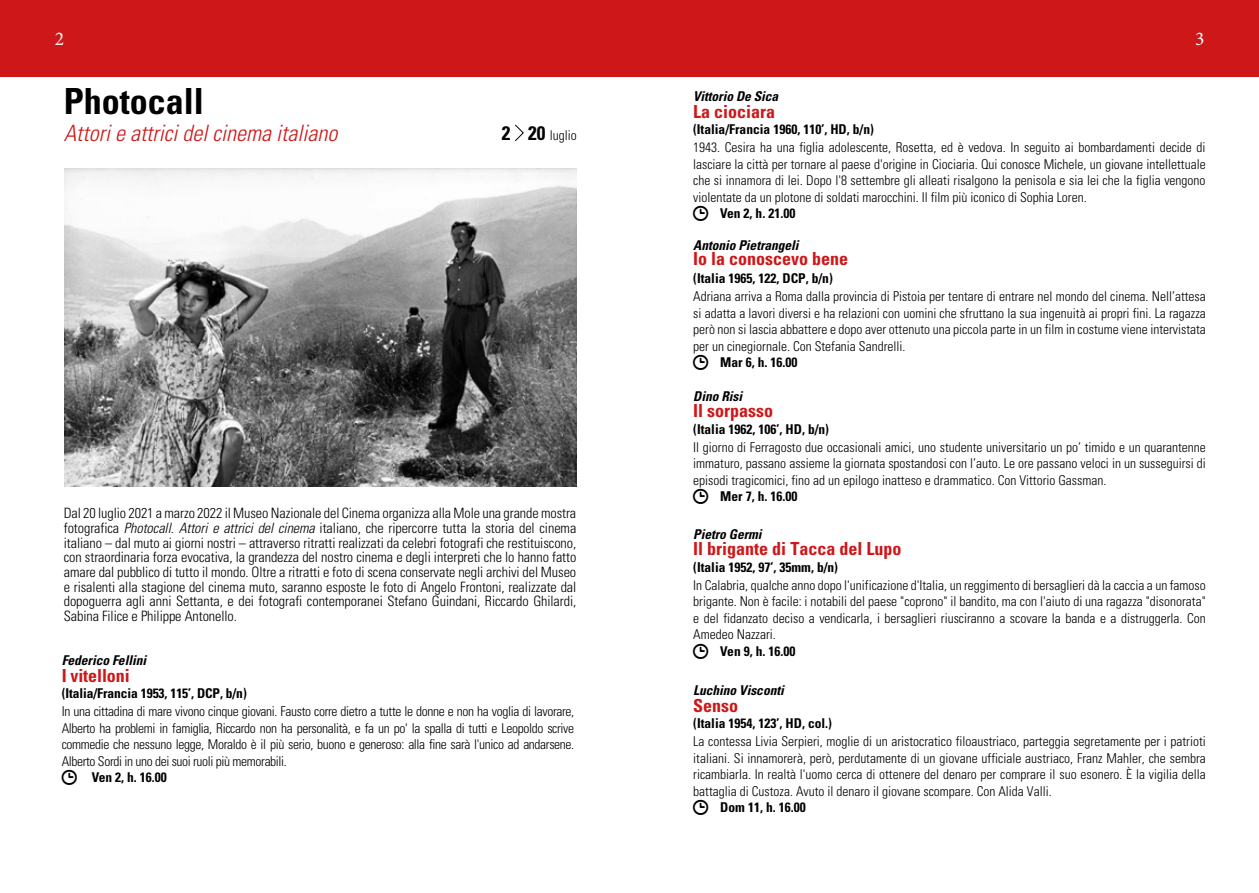
<style>
.page{position:relative;width:1259px;height:893px;background:#fff}
.page>*{position:absolute;margin:0;border:0;box-sizing:border-box;transform-origin:0 0}
.t1{font:700 condensed 36px "Univers";color:#000}
.t2{font:italic 300 condensed 22.5px "Univers";color:#cd1719}
.t3{font:19.5px "Minion Pro";color:#fff}
.t4{font:700 condensed 18px "Univers";color:#cd1719}
.t5{font:300 condensed 14.25px/14.7px "Univers";letter-spacing:-.005em;color:#000;text-align:justify}
.t6{font:300 condensed 13.5px/16.5px "Univers";color:#000;text-align:justify}
.t7{font:700 condensed 13.5px "Univers";color:#000}
.t8{font:italic 700 condensed 13.5px "Univers";letter-spacing:-.005em;color:#000}
.s1{font-weight:700;font-size:19.5px}
.s2{font-style:italic}
</style>
<div class="page">
<div style="left:0;top:0;width:1259px;height:77px;background:#cd1719"></div>
<svg style="left:515px;top:124px;width:9px;height:17px"></svg>
<img style="left:64px;top:168px;width:512px;height:319px">
<h3 class="t3" style="left:55px;top:26px;width:11px">2</h3>
<h3 class="t3" style="left:1195px;top:26px;width:11px">3</h3>
<h1 class="t1" style="left:64px;top:79px;width:142px">Photocall</h1>
<h2 class="t2" style="left:64px;top:120px;width:275px">Attori e attrici del cinema italiano</h2>
<p class="t6" style="left:502px;top:127px;width:76px"><span class="s1">2 20</span> luglio</p>
<p class="t5" style="left:64px;top:506px;width:514px">Dal 20 luglio 2021 a marzo 2022 il Museo Nazionale del Cinema organizza alla Mole una grande mostra fotografica <span class="s2">Photocall. Attori e attrici del cinema</span> italiano, che ripercorre tutta la storia del cinema italiano – dal muto ai giorni nostri – attraverso ritratti realizzati da celebri fotografi che restituiscono, con straordinaria forza evocativa, la grandezza del nostro cinema e degli interpreti che lo hanno fatto amare dal pubblico di tutto il mondo. Oltre a ritratti e foto di scena conservate negli archivi del Museo e risalenti alla stagione del cinema muto, saranno esposte le foto di Angelo Frontoni, realizzate dal dopoguerra agli anni Settanta, e dei fotografi contemporanei Stefano Guindani, Riccardo Ghilardi, Sabina Filice e Philippe Antonello.</p>
<p class="t8" style="left:62px;top:652px;width:86px">Federico Fellini</p>
<h3 class="t4" style="left:62px;top:664px;width:70px">I vitelloni</h3>
<p class="t7" style="left:62px;top:685px;width:187px">(Italia/Francia 1953, 115’, DCP, b/n)</p>
<p class="t6" style="left:62px;top:703px;width:514px">In una cittadina di mare vivono cinque giovani. Fausto corre dietro a tutte le donne e non ha voglia di lavorare, Alberto ha problemi in famiglia, Riccardo non ha personalità, e fa un po' la spalla di tutti e Leopoldo scrive commedie che nessuno legge, Moraldo è il più serio, buono e generoso: alla fine sarà l'unico ad andarsene.<br>Alberto Sordi in uno dei suoi ruoli più memorabili.</p>
<p class="t7" style="left:92px;top:769px;width:77px">Ven 2, h. 16.00</p>
<p class="t8" style="left:693px;top:88px;width:87px">Vittorio De Sica</p>
<h3 class="t4" style="left:693px;top:100px;width:83px">La ciociara</h3>
<p class="t7" style="left:693px;top:121px;width:182px">(Italia/Francia 1960, 110’, HD, b/n)</p>
<p class="t6" style="left:693px;top:139px;width:514px">1943. Cesira ha una figlia adolescente, Rosetta, ed è vedova. In seguito ai bombardamenti decide di lasciare la città per tornare al paese d'origine in Ciociaria. Qui conosce Michele, un giovane intellettuale che si innamora di lei. Dopo l'8 settembre gli alleati risalgono la penisola e sia lei che la figlia vengono violentate da un plotone di soldati marocchini. Il film più iconico di Sophia Loren.</p>
<p class="t7" style="left:720px;top:205px;width:77px">Ven 2, h. 21.00</p>
<p class="t8" style="left:693px;top:237px;width:107px">Antonio Pietrangeli</p>
<h3 class="t4" style="left:693px;top:248px;width:156px">Io la conoscevo bene</h3>
<p class="t7" style="left:693px;top:270px;width:141px">(Italia 1965, 122, DCP, b/n)</p>
<p class="t6" style="left:693px;top:288px;width:514px">Adriana arriva a Roma dalla provincia di Pistoia per tentare di entrare nel mondo del cinema. Nell’attesa si adatta a lavori diversi e ha relazioni con uomini che sfruttano la sua ingenuità ai propri fini. La ragazza però non si lascia abbattere e dopo aver ottenuto una piccola parte in un film in costume viene intervistata per un cinegiornale. Con Stefania Sandrelli.</p>
<p class="t7" style="left:720px;top:354px;width:79px">Mar 6, h. 16.00</p>
<p class="t8" style="left:693px;top:387px;width:50px">Dino Risi</p>
<h3 class="t4" style="left:693px;top:400px;width:81px">Il sorpasso</h3>
<p class="t7" style="left:693px;top:420px;width:137px">(Italia 1962, 106’, HD, b/n)</p>
<p class="t6" style="left:693px;top:439px;width:514px">Il giorno di Ferragosto due occasionali amici, uno studente universitario un po’ timido e un quarantenne immaturo, passano assieme la giornata spostandosi con l’auto. Le ore passano veloci in un susseguirsi di episodi tragicomici, fino ad un epilogo inatteso e drammatico. Con Vittorio Gassman.</p>
<p class="t7" style="left:720px;top:488px;width:79px">Mer 7, h. 16.00</p>
<p class="t8" style="left:693px;top:526px;width:70px">Pietro Germi</p>
<h3 class="t4" style="left:693px;top:538px;width:209px">Il brigante di Tacca del Lupo</h3>
<p class="t7" style="left:693px;top:559px;width:146px">(Italia 1952, 97’, 35mm, b/n)</p>
<p class="t6" style="left:693px;top:577px;width:514px">In Calabria, qualche anno dopo l'unificazione d'Italia, un reggimento di bersaglieri dà la caccia a un famoso brigante. Non è facile: i notabili del paese "coprono" il bandito, ma con l'aiuto di una ragazza "disonorata" e del fidanzato deciso a vendicarla, i bersaglieri riusciranno a scovare la banda e a distruggerla. Con Amedeo Nazzari.</p>
<p class="t7" style="left:720px;top:643px;width:77px">Ven 9, h. 16.00</p>
<p class="t8" style="left:693px;top:682px;width:92px">Luchino Visconti</p>
<h3 class="t4" style="left:693px;top:694px;width:46px">Senso</h3>
<p class="t7" style="left:693px;top:715px;width:140px">(Italia 1954, 123’, HD, col.)</p>
<p class="t6" style="left:693px;top:733px;width:514px">La contessa Livia Serpieri, moglie di un aristocratico filoaustriaco, parteggia segretamente per i patrioti italiani. Si innamorerà, però, perdutamente di un giovane ufficiale austriaco, Franz Mahler, che sembra ricambiarla. In realtà l'uomo cerca di ottenere del denaro per comprare il suo esonero. È la vigilia della battaglia di Custoza. Avuto il denaro il giovane scompare. Con Alida Valli.</p>
<p class="t7" style="left:720px;top:799px;width:87px">Dom 11, h. 16.00</p>
</div>
